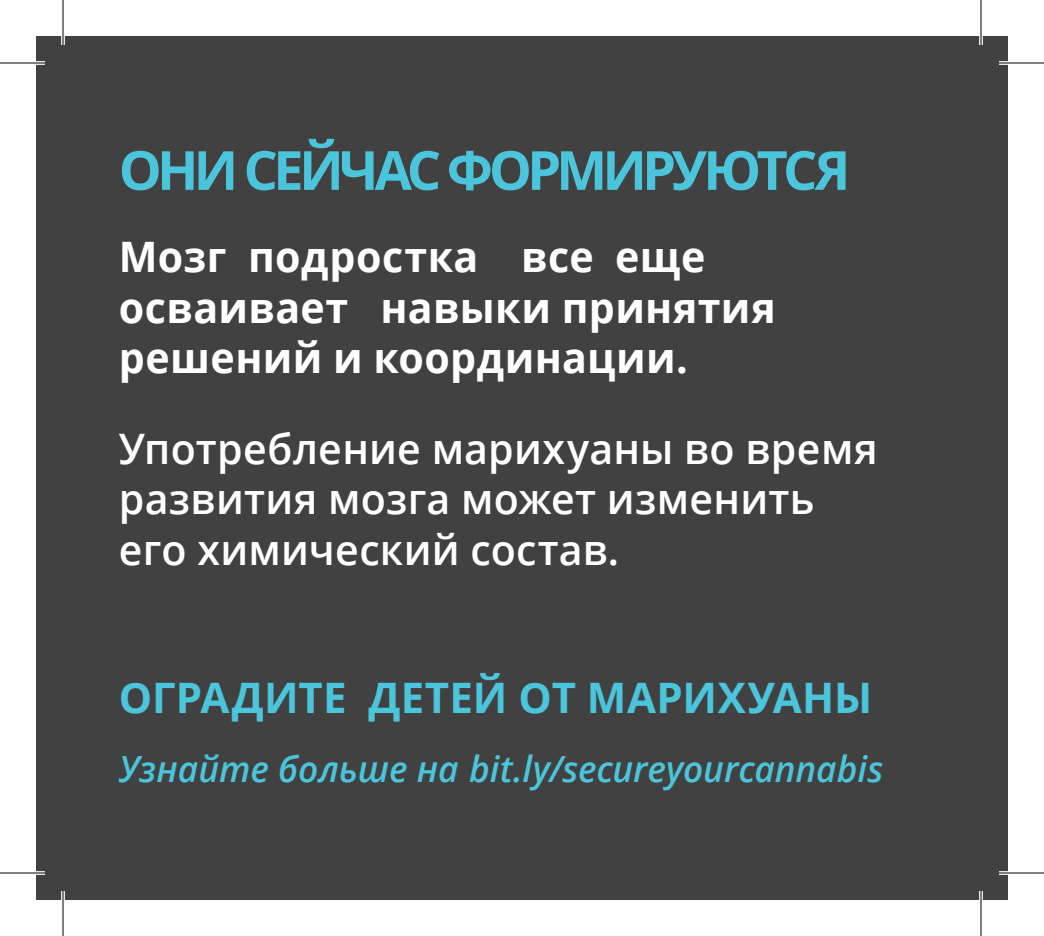
<style>
.page{position:relative;width:1044px;height:936px;background:#fff}
.page>*{position:absolute;margin:0;border:0;box-sizing:border-box;transform-origin:0 0}
.t1{font:700 54px "Open Sans";letter-spacing:-.085em;color:#4bc5db}
.t2{font:600 42px/50.4px "Open Sans";letter-spacing:.005em;color:#fff}
.t3{font:700 42px/50.4px "Open Sans";letter-spacing:.01em;color:#fff}
.t4{font:700 42px "Open Sans";letter-spacing:.005em;color:#4bc5db}
.t5{font:italic 600 36px "Open Sans";color:#4bc5db}
</style>
<div class="page">
<div style="left:36px;top:36px;width:972px;height:864px;background:#414141"></div>
<svg style="left:36px;top:61px;width:9px;height:4px"></svg>
<svg style="left:999px;top:61px;width:9px;height:4px"></svg>
<svg style="left:36px;top:871px;width:9px;height:4px"></svg>
<svg style="left:999px;top:871px;width:9px;height:4px"></svg>
<svg style="left:61px;top:36px;width:4px;height:9px"></svg>
<svg style="left:61px;top:891px;width:4px;height:9px"></svg>
<svg style="left:979px;top:36px;width:4px;height:9px"></svg>
<svg style="left:979px;top:891px;width:4px;height:9px"></svg>
<hr style="left:0;top:62px;width:45px;height:2px;background:#000">
<hr style="left:999px;top:62px;width:45px;height:2px;background:#000">
<hr style="left:0;top:872px;width:45px;height:2px;background:#000">
<hr style="left:999px;top:872px;width:45px;height:2px;background:#000">
<hr style="left:62px;top:0;width:2px;height:45px;background:#000">
<hr style="left:62px;top:891px;width:2px;height:45px;background:#000">
<hr style="left:980px;top:0;width:2px;height:45px;background:#000">
<hr style="left:980px;top:891px;width:2px;height:45px;background:#000">
<p class="t1" style="left:119px;top:132px;width:733px">ОНИ СЕЙЧАС ФОРМИРУЮТСЯ</p>
<p class="t3" style="left:119px;top:231px;width:658px">Мозг подростка все еще осваивает навыки принятия решений и координации.</p>
<p class="t2" style="left:119px;top:423px;width:760px">Употребление марихуаны во время развития мозга может изменить его химический состав.</p>
<p class="t4" style="left:119px;top:668px;width:755px">ОГРАДИТЕ ДЕТЕЙ ОТ МАРИХУАНЫ</p>
<p class="t5" style="left:119px;top:744px;width:766px">Узнайте больше на bit.ly/secureyourcannabis</p>
</div>
